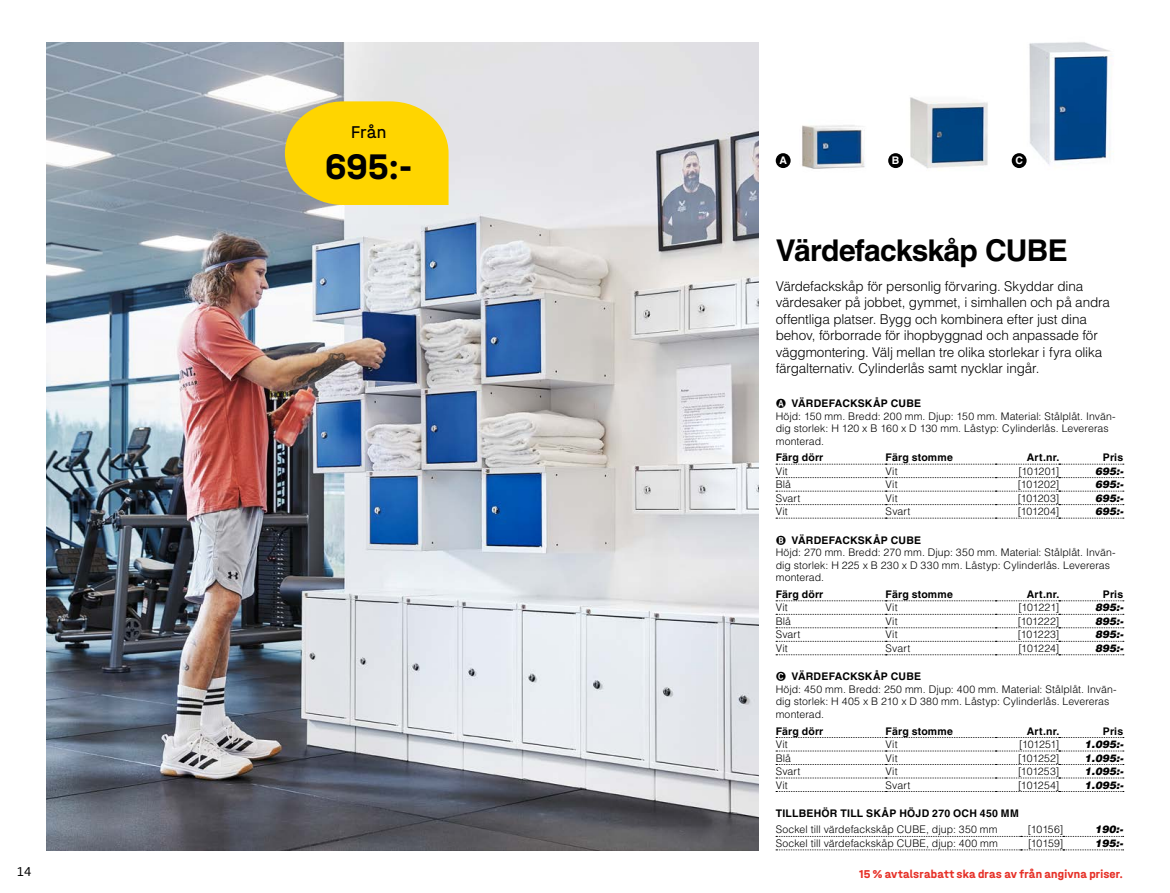
<style>
.page{position:relative;width:1170px;height:893px;background:#fff}
.page>*{position:absolute;margin:0;border:0;box-sizing:border-box;transform-origin:0 0}
.t1{font:700 37.5px "Halvar AJP Mittel";color:#000}
.t2{font:700 30px "Helvetica AJ";letter-spacing:-.025em;color:#000}
.t3{font:18px "Halvar AJP Mittel";color:#000}
.t4{font:300 13.5px/16.5px "Helvetica AJ";letter-spacing:-.01em;color:#000}
.t5{font:700 12px "Halvar AJP Mittel";letter-spacing:.02em;color:#e63027}
.t6{font:12px "Neo Sans Pro";color:#000}
.t7{font:300 10.5px/12.6px "Helvetica AJ";letter-spacing:.01em;color:#000}
.t8{font:700 10.5px "Helvetica AJ";letter-spacing:.02em;color:#000}
.t9{font:italic 900 10.5px "Helvetica AJ";color:#000}
.t10{font:700 10.5px "Helvetica AJ";color:#fff}
.s1{font-family:"Bundesbahn Pi One";font-weight:400}
.s2{font-weight:700}
</style>
<div class="page">
<img style="left:47px;top:42px;width:711px;height:808px">
<img style="left:910px;top:97px;width:78px;height:72px">
<img style="left:802px;top:125px;width:63px;height:44px">
<img style="left:1023px;top:42px;width:91px;height:125px">
<div style="left:775px;top:153px;width:15px;height:15px;background:#000;border-radius:50%"></div>
<div style="left:888px;top:153px;width:15px;height:15px;background:#000;border-radius:50%"></div>
<div style="left:1011px;top:153px;width:15px;height:15px;background:#000;border-radius:50%"></div>
<svg style="left:285px;top:101px;width:163px;height:104px;background:#f6d217"></svg>
<svg style="left:776px;top:464px;width:347px;height:1px"></svg>
<svg style="left:776px;top:477px;width:347px;height:1px"></svg>
<svg style="left:776px;top:491px;width:347px;height:1px"></svg>
<svg style="left:776px;top:504px;width:347px;height:1px"></svg>
<svg style="left:776px;top:518px;width:347px;height:1px"></svg>
<svg style="left:776px;top:601px;width:347px;height:1px"></svg>
<svg style="left:776px;top:614px;width:347px;height:1px"></svg>
<svg style="left:776px;top:628px;width:347px;height:1px"></svg>
<svg style="left:776px;top:641px;width:347px;height:1px"></svg>
<svg style="left:776px;top:654px;width:347px;height:1px"></svg>
<svg style="left:776px;top:737px;width:347px;height:1px"></svg>
<svg style="left:776px;top:751px;width:347px;height:1px"></svg>
<svg style="left:776px;top:764px;width:347px;height:1px"></svg>
<svg style="left:776px;top:778px;width:347px;height:1px"></svg>
<svg style="left:776px;top:791px;width:347px;height:1px"></svg>
<svg style="left:776px;top:836px;width:347px;height:1px"></svg>
<svg style="left:776px;top:850px;width:347px;height:1px"></svg>
<h3 class="t3" style="left:351px;top:122px;width:37px">Från</h3>
<h1 class="t1" style="left:325px;top:143px;width:89px">695:-</h1>
<p class="t10" style="left:779px;top:154px;width:9px">A</p>
<p class="t10" style="left:891px;top:154px;width:9px">B</p>
<p class="t10" style="left:1015px;top:154px;width:9px">C</p>
<h2 class="t2" style="left:775px;top:233px;width:293px">Värdefackskåp CUBE</h2>
<p class="t4" style="left:775px;top:277px;width:335px">Värdefackskåp för personlig förvaring. Skyddar dina värdesaker på jobbet, gymmet, i simhallen och på andra offentliga platser. Bygg och kombinera efter just dina behov, förborrade för ihopbyggnad och anpassade för väggmontering. Välj mellan tre olika storlekar i fyra olika färgalternativ. Cylinderlås samt nycklar ingår.</p>
<p class="t7" style="left:775px;top:397px;width:341px"><span class="s1">A</span> <span class="s2">VÄRDEFACKSKÅP CUBE<br></span>Höjd: 150 mm. Bredd: 200 mm. Djup: 150 mm. Material: Stålplåt. Invän&shy;dig storlek: H 120 x B 160 x D 130 mm. Låstyp: Cylinderlås. Levereras monterad.</p>
<p class="t8" style="left:775px;top:451px;width:49px">Färg dörr</p>
<p class="t8" style="left:885px;top:451px;width:69px">Färg stomme</p>
<p class="t8" style="left:1026px;top:451px;width:34px">Art.nr.</p>
<p class="t8" style="left:1102px;top:451px;width:22px">Pris</p>
<p class="t7" style="left:775px;top:464px;width:13px">Vit</p>
<p class="t7" style="left:885px;top:464px;width:13px">Vit</p>
<p class="t7" style="left:1018px;top:464px;width:42px">[101201]</p>
<p class="t9" style="left:1095px;top:464px;width:30px">695:-</p>
<p class="t7" style="left:775px;top:478px;width:17px">Blå</p>
<p class="t7" style="left:885px;top:478px;width:13px">Vit</p>
<p class="t7" style="left:1017px;top:478px;width:43px">[101202]</p>
<p class="t9" style="left:1095px;top:477px;width:30px">695:-</p>
<p class="t7" style="left:775px;top:491px;width:26px">Svart</p>
<p class="t7" style="left:885px;top:491px;width:13px">Vit</p>
<p class="t7" style="left:1017px;top:491px;width:43px">[101203]</p>
<p class="t9" style="left:1095px;top:491px;width:30px">695:-</p>
<p class="t7" style="left:775px;top:505px;width:13px">Vit</p>
<p class="t7" style="left:885px;top:505px;width:26px">Svart</p>
<p class="t7" style="left:1017px;top:505px;width:43px">[101204]</p>
<p class="t9" style="left:1094px;top:504px;width:30px">695:-</p>
<p class="t7" style="left:775px;top:533px;width:341px"><span class="s1">B</span> <span class="s2">VÄRDEFACKSKÅP CUBE<br></span>Höjd: 270 mm. Bredd: 270 mm. Djup: 350 mm. Material: Stålplåt. Invän&shy;dig storlek: H 225 x B 230 x D 330 mm. Låstyp: Cylinderlås. Levereras monterad.</p>
<p class="t8" style="left:775px;top:588px;width:49px">Färg dörr</p>
<p class="t8" style="left:885px;top:588px;width:69px">Färg stomme</p>
<p class="t8" style="left:1026px;top:588px;width:34px">Art.nr.</p>
<p class="t8" style="left:1102px;top:588px;width:22px">Pris</p>
<p class="t7" style="left:775px;top:601px;width:13px">Vit</p>
<p class="t7" style="left:885px;top:601px;width:13px">Vit</p>
<p class="t7" style="left:1018px;top:601px;width:42px">[101221]</p>
<p class="t9" style="left:1094px;top:601px;width:30px">895:-</p>
<p class="t7" style="left:775px;top:615px;width:17px">Blå</p>
<p class="t7" style="left:885px;top:615px;width:13px">Vit</p>
<p class="t7" style="left:1017px;top:615px;width:43px">[101222]</p>
<p class="t9" style="left:1094px;top:614px;width:30px">895:-</p>
<p class="t7" style="left:775px;top:628px;width:26px">Svart</p>
<p class="t7" style="left:885px;top:628px;width:13px">Vit</p>
<p class="t7" style="left:1017px;top:628px;width:43px">[101223]</p>
<p class="t9" style="left:1094px;top:628px;width:30px">895:-</p>
<p class="t7" style="left:775px;top:642px;width:13px">Vit</p>
<p class="t7" style="left:885px;top:642px;width:26px">Svart</p>
<p class="t7" style="left:1018px;top:642px;width:42px">[101224]</p>
<p class="t9" style="left:1094px;top:641px;width:30px">895:-</p>
<p class="t7" style="left:775px;top:670px;width:342px"><span class="s1">C</span> <span class="s2">VÄRDEFACKSKÅP CUBE<br></span>Höjd: 450 mm. Bredd: 250 mm. Djup: 400 mm. Material: Stålplåt. Invän&shy;dig storlek: H 405 x B 210 x D 380 mm. Låstyp: Cylinderlås. Levereras monterad.</p>
<p class="t8" style="left:775px;top:724px;width:49px">Färg dörr</p>
<p class="t8" style="left:885px;top:724px;width:69px">Färg stomme</p>
<p class="t8" style="left:1026px;top:724px;width:34px">Art.nr.</p>
<p class="t8" style="left:1102px;top:724px;width:22px">Pris</p>
<p class="t7" style="left:775px;top:738px;width:13px">Vit</p>
<p class="t7" style="left:885px;top:738px;width:13px">Vit</p>
<p class="t7" style="left:1019px;top:738px;width:42px">[101251]</p>
<p class="t9" style="left:1084px;top:737px;width:40px">1.095:-</p>
<p class="t7" style="left:775px;top:751px;width:17px">Blå</p>
<p class="t7" style="left:885px;top:751px;width:13px">Vit</p>
<p class="t7" style="left:1018px;top:751px;width:43px">[101252]</p>
<p class="t9" style="left:1084px;top:751px;width:40px">1.095:-</p>
<p class="t7" style="left:775px;top:765px;width:26px">Svart</p>
<p class="t7" style="left:885px;top:765px;width:13px">Vit</p>
<p class="t7" style="left:1017px;top:765px;width:43px">[101253]</p>
<p class="t9" style="left:1084px;top:764px;width:40px">1.095:-</p>
<p class="t7" style="left:775px;top:778px;width:13px">Vit</p>
<p class="t7" style="left:885px;top:778px;width:26px">Svart</p>
<p class="t7" style="left:1017px;top:778px;width:43px">[101254]</p>
<p class="t9" style="left:1084px;top:778px;width:40px">1.095:-</p>
<p class="t8" style="left:775px;top:807px;width:244px">TILLBEHÖR TILL SKÅP HÖJD 270 OCH 450 MM</p>
<p class="t7" style="left:775px;top:823px;width:223px">Sockel till värdefackskåp CUBE, djup: 350 mm</p>
<p class="t7" style="left:1027px;top:823px;width:37px">[10156]</p>
<p class="t9" style="left:1094px;top:823px;width:30px">190:-</p>
<p class="t7" style="left:775px;top:837px;width:224px">Sockel till värdefackskåp CUBE, djup: 400 mm</p>
<p class="t7" style="left:1027px;top:837px;width:37px">[10159]</p>
<p class="t9" style="left:1094px;top:836px;width:30px">195:-</p>
<p class="t6" style="left:17px;top:864px;width:16px">14</p>
<p class="t5" style="left:859px;top:866px;width:265px">15 % avtalsrabatt ska dras av från angivna priser.</p>
</div>
